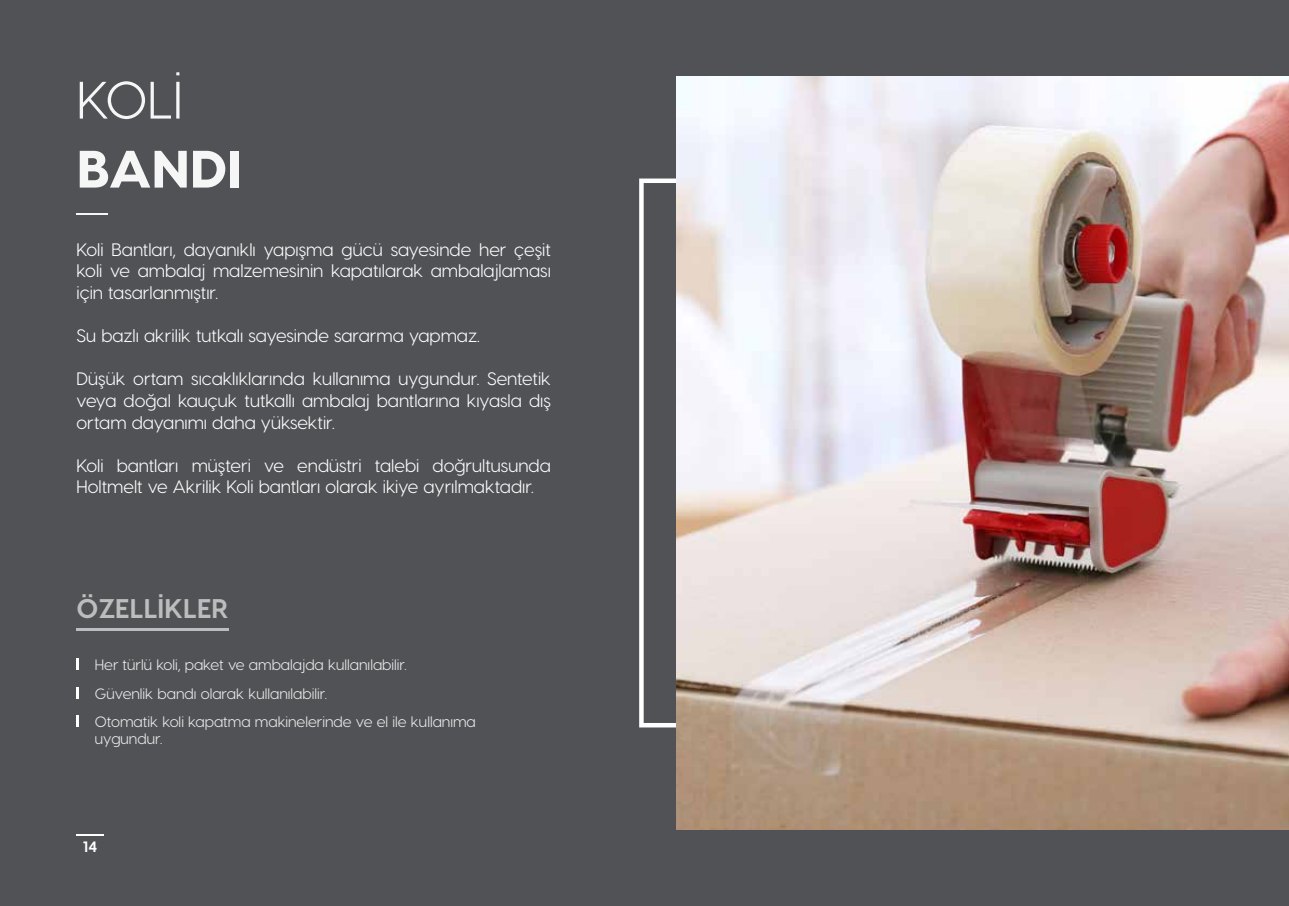
<style>
.page{position:relative;width:1289px;height:906px;background:#fff}
.page>*{position:absolute;margin:0;border:0;box-sizing:border-box;transform-origin:0 0}
.t1{font:800 52.5px "Visby CF";color:#f6f6f6}
.t2{font:52.5px "Visby CF";color:#f6f6f6}
.t3{font:700 27px "Visby CF";color:#bdbdbd}
.t4{font:18px/21.6px "Visby CF";color:#fff;text-align:justify}
.t5{font:15px/28.5px "Visby CF";color:#ededed}
.t6{font:700 15px "Visby CF";color:#fff}
</style>
<div class="page">
<div style="left:0;top:0;width:1288px;height:906px;background:#505255"></div>
<hr style="left:1288px;top:0;width:1px;height:906px;background:#505255">
<hr style="left:77px;top:834px;width:27px;height:2px;background:#fff">
<svg style="left:639px;top:178px;width:37px;height:549px"></svg>
<hr style="left:77px;top:214px;width:31px;height:1px;background:#f6f6f6">
<hr style="left:77px;top:628px;width:152px;height:3px;background:#bdbdbd">
<svg style="left:77px;top:658px;width:2px;height:12px"></svg>
<svg style="left:77px;top:687px;width:2px;height:12px"></svg>
<svg style="left:77px;top:715px;width:2px;height:11px"></svg>
<img style="left:676px;top:77px;width:612px;height:752px">
<h1 class="t2" style="left:77px;top:69px;width:108px">KOLİ</h1>
<h1 class="t1" style="left:77px;top:135px;width:167px">BANDI</h1>
<p class="t4" style="left:77px;top:238px;width:476px">Koli Bantları, dayanıklı yapışma gücü sayesinde her çeşit koli ve ambalaj malzemesinin kapatılarak ambalajlaması için tasarlanmıştır.</p>
<p class="t4" style="left:77px;top:325px;width:404px">Su bazlı akrilik tutkalı sayesinde sararma yapmaz.</p>
<p class="t4" style="left:77px;top:368px;width:476px">Düşük ortam sıcaklıklarında kullanıma uygundur. Sentetik veya doğal kauçuk tutkallı ambalaj bantlarına kıyasla dış ortam dayanımı daha yüksektir.</p>
<p class="t4" style="left:77px;top:454px;width:476px">Koli bantları müşteri ve endüstri talebi doğrultusunda<br>Holtmelt ve Akrilik Koli bantları olarak ikiye ayrılmaktadır.</p>
<h2 class="t3" style="left:77px;top:592px;width:154px">ÖZELLİKLER</h2>
<p class="t5" style="left:95px;top:650px;width:382px">Her türlü koli, paket ve ambalajda kullanılabilir.<br>Güvenlik bandı olarak kullanılabilir.<br>Otomatik koli kapatma makinelerinde ve el ile kullanıma</p>
<p class="t5" style="left:95px;top:724px;width:69px">uygundur.</p>
<p class="t6" style="left:83px;top:837px;width:16px">14</p>
</div>
